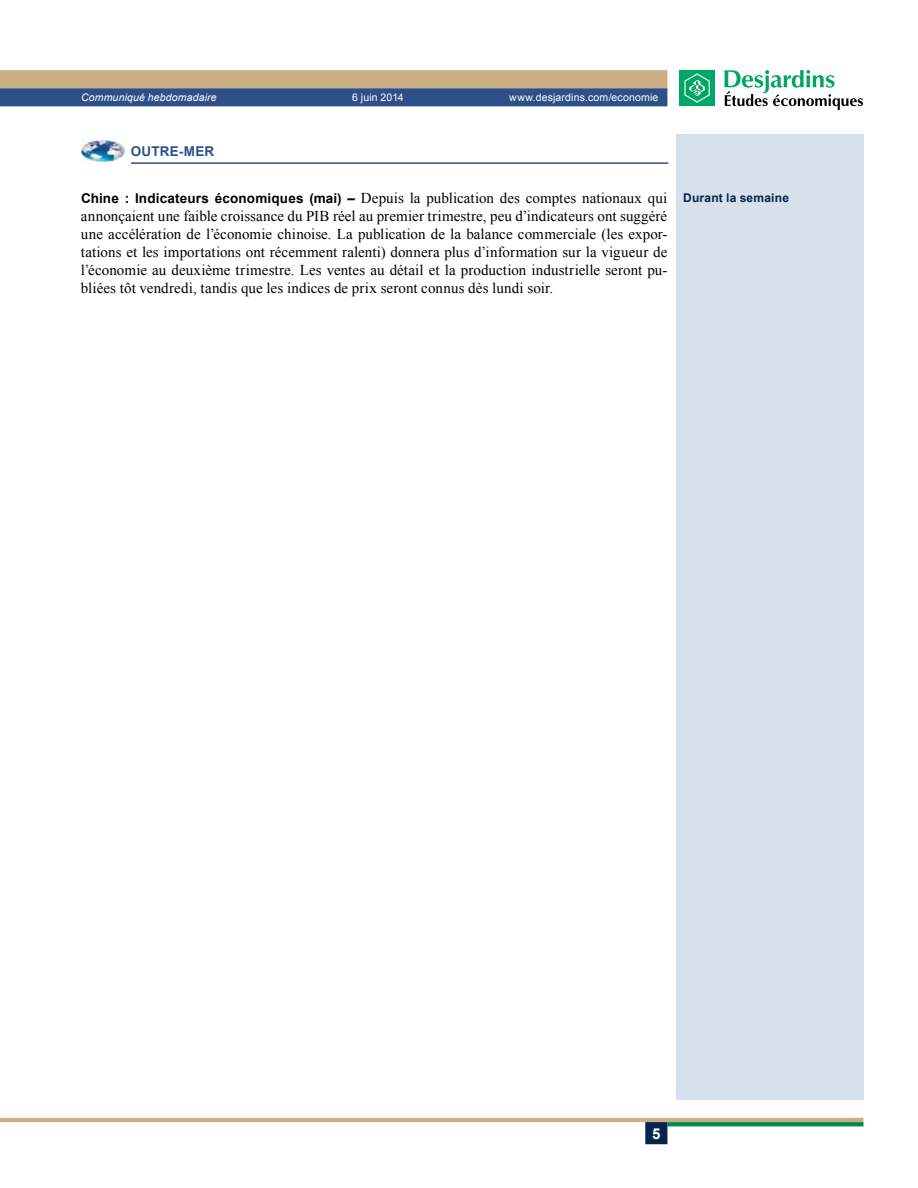
<style>
.page{position:relative;width:918px;height:1188px;background:#fff}
.page>*{position:absolute;margin:0;border:0;box-sizing:border-box;transform-origin:0 0}
.t1{font:15px/18px "Times New Roman";letter-spacing:.005em;color:#000;text-align:justify}
.t2{font:700 15px "Arial";color:#fff}
.t3{font:700 13.5px "Arial";letter-spacing:.015em;color:#2d5088}
.t4{font:700 12px "Arial";letter-spacing:.015em;color:#05234b}
.t5{font:10.5px "Arial";letter-spacing:.015em;color:#fff}
.t6{font:italic 10.5px "Arial";letter-spacing:.015em;color:#fff}
.s1{font-family:"Arial";font-weight:700;font-size:13.5px}
</style>
<div class="page">
<svg style="left:0;top:70px;width:667px;height:36px;background:#7e8087"></svg>
<hr style="left:0;top:1118px;width:863px;height:4px;background:#cdae84">
<svg style="left:667px;top:1122px;width:196px;height:4px"></svg>
<div style="left:645px;top:1122px;width:22px;height:22px;background:#05234b;border:2px solid #05234b"></div>
<div style="left:679px;top:70px;width:36px;height:36px;background:#00a664"></div>
<svg style="left:684px;top:73px;width:26px;height:30px"></svg>
<svg style="left:724px;top:70px;width:139px;height:40px"></svg>
<hr style="left:131px;top:162px;width:537px;height:2px;background:#2d5088">
<img style="left:81px;top:140px;width:43px;height:22px">
<div style="left:676px;top:134px;width:187px;height:966px;background:#d7e1eb"></div>
<p class="t6" style="left:81px;top:91px;width:137px">Communiqué hebdomadaire</p>
<p class="t5" style="left:352px;top:91px;width:53px">6 juin 2014</p>
<p class="t5" style="left:509px;top:91px;width:151px">www.desjardins.com/economie</p>
<p class="t3" style="left:131px;top:142px;width:85px">Outre-mer</p>
<p class="t1" style="left:81px;top:189px;width:588px"><span class="s1">Chine : Indicateurs économiques (mai) –</span> Depuis la publication des comptes nationaux qui annonçaient une faible croissance du PIB réel au premier trimestre, peu d’indicateurs ont suggéré une accélération de l’économie chinoise. La publication de la balance commerciale (les expor&shy;tations et les importations ont récemment ralenti) donnera plus d’information sur la vigueur de l’économie au deuxième trimestre. Les ventes au détail et la production industrielle seront pu&shy;bliées tôt vendredi, tandis que les indices de prix seront connus dès lundi soir.</p>
<p class="t4" style="left:683px;top:190px;width:107px">Durant la semaine</p>
<p class="t2" style="left:652px;top:1124px;width:10px">5</p>
</div>
